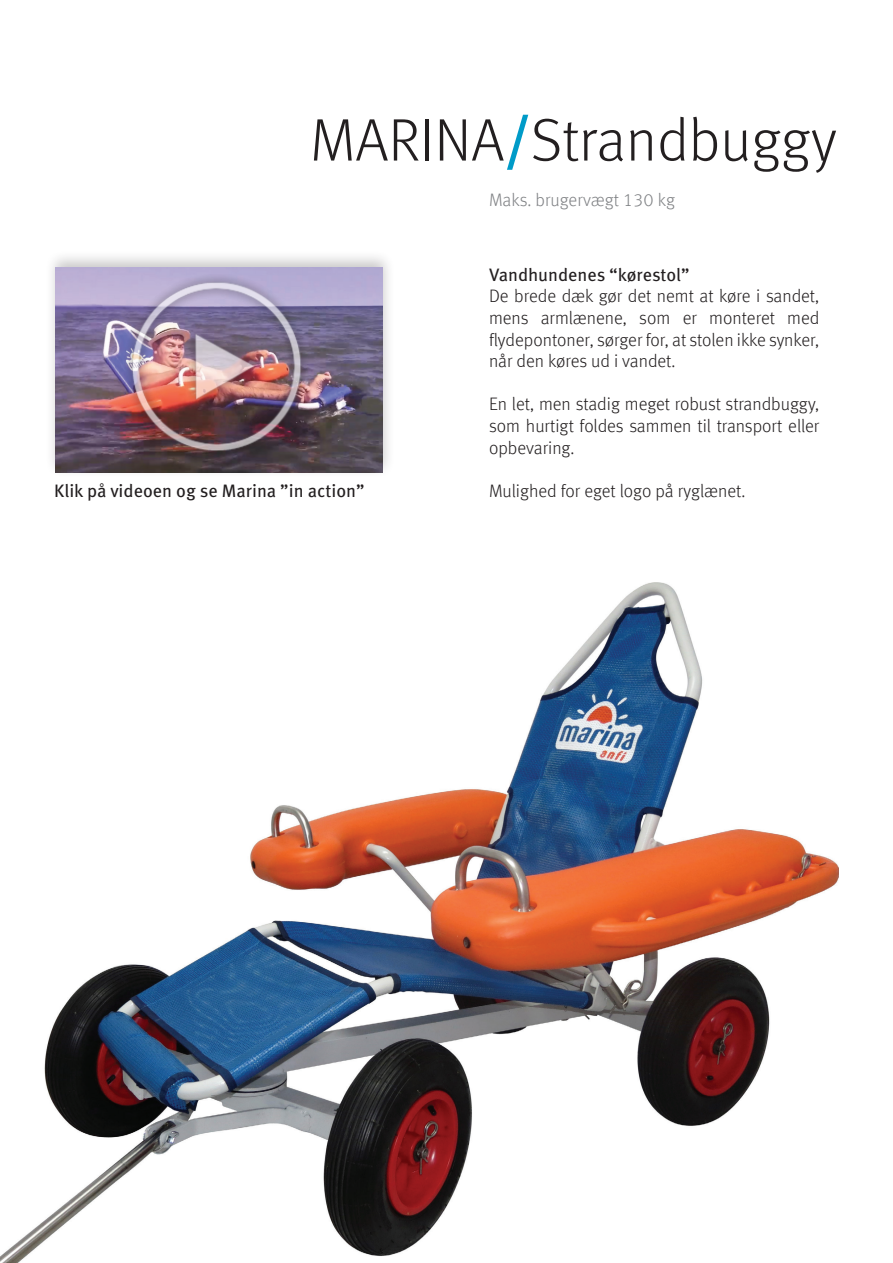
<style>
.page{position:relative;width:893px;height:1263px;background:#fff}
.page>*{position:absolute;margin:0;border:0;box-sizing:border-box;transform-origin:0 0}
.t1{font:300 60px "Meta Offc Pro";color:#231f20}
.t2{font:300 18px/21.6px "Meta Offc Pro";color:#231f20;text-align:justify}
.t3{font:18px "Meta Pro";color:#231f20}
.t4{font:300 18px "Meta Offc Pro";color:#808285}
.s1{font-family:"Meta Pro";font-weight:700;color:#009bc8}
</style>
<div class="page">
<img style="left:0;top:583px;width:839px;height:680px">
<div style="left:44px;top:249px;width:351px;height:229px;background:#231f20;opacity:.25"></div>
<img style="left:55px;top:268px;width:327px;height:204px">
<img style="left:123px;top:272px;width:189px;height:189px">
<h1 class="t1" style="left:310px;top:96px;width:528px">MARINA<span class="s1">/</span>Strandbuggy</h1>
<p class="t4" style="left:489px;top:187px;width:187px">Maks. brugervægt 130 kg</p>
<p class="t3" style="left:54px;top:477px;width:312px">Klik på videoen og se Marina ”in action”</p>
<p class="t3" style="left:489px;top:261px;width:202px">Vandhundenes “kørestol”</p>
<p class="t2" style="left:489px;top:284px;width:332px">De brede dæk gør det nemt at køre i sandet, mens armlænene, som er monteret med flydepontoner, sørger for, at stolen ikke synker, når den køres ud i vandet.</p>
<p class="t2" style="left:489px;top:392px;width:332px">En let, men stadig meget robust strandbuggy, som hurtigt foldes sammen til transport eller opbevaring.</p>
<p class="t2" style="left:489px;top:479px;width:258px">Mulighed for eget logo på ryglænet.</p>
</div>
